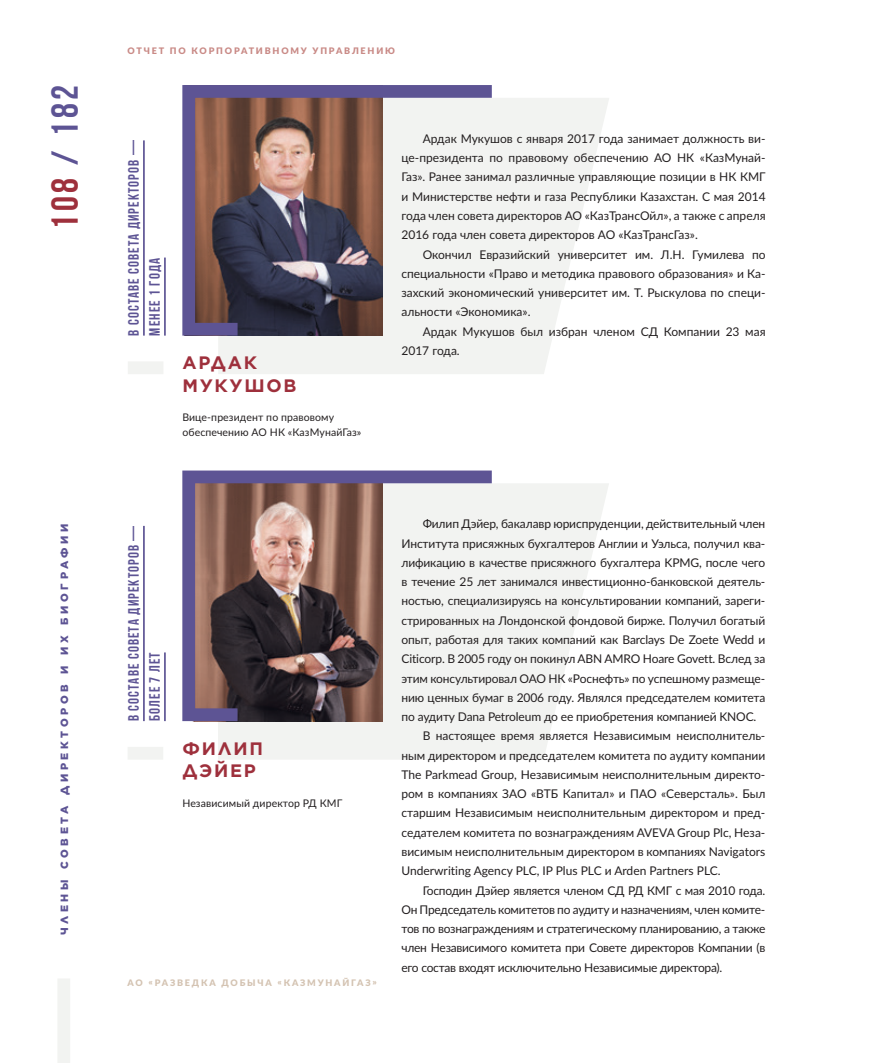
<style>
.page{position:relative;width:872px;height:1063px;background:#fff}
.page>*{position:absolute;margin:0;border:0;box-sizing:border-box;transform-origin:0 0}
.t1{font:700 37.5px "Bebas Neue";letter-spacing:.1em;color:#5d5494}
.ФИО{font:700 18px "Gotham";letter-spacing:.1em;color:#9e303c}
.t2{font:700 15px "Bebas Neue";letter-spacing:.07em;color:#5d5494}
.Наборный{font:12px/19.2px "Lato";color:#231f20;text-align:justify}
.Должность{font:10.5px/15px "Lato";letter-spacing:.01em;color:#231f20}
.t3{font:900 10.5px "Gotham";letter-spacing:.35em;color:#5d5494}
.t4{font:900 9px "Lato";color:#c98a86}
.t5{font:900 9px "Lato";letter-spacing:.2em;color:#d4c3b2}
.s1{color:#9e303c}
</style>
<div class="page">
<svg style="left:218px;top:484px;width:391px;height:275px;fill:#f2f3f1"></svg>
<svg style="left:182px;top:470px;width:322px;height:257px"></svg>
<hr style="left:143px;top:526px;width:2px;height:195px;background:#5d5494">
<hr style="left:164px;top:652px;width:2px;height:69px;background:#5d5494">
<div style="left:128px;top:747px;width:35px;height:13px;background:#f2f3f1"></div>
<svg style="left:218px;top:98px;width:391px;height:276px;fill:#f2f3f1"></svg>
<svg style="left:182px;top:85px;width:322px;height:257px"></svg>
<hr style="left:143px;top:140px;width:2px;height:196px;background:#5d5494">
<hr style="left:164px;top:258px;width:2px;height:78px;background:#5d5494">
<div style="left:128px;top:361px;width:35px;height:13px;background:#f2f3f1"></div>
<div style="left:57px;top:978px;width:13px;height:85px;background:#f2f3f1"></div>
<h1 class="t1" style="left:44px;top:230px;width:147px;rotate:-90deg"><span class="s1">108</span> / 182</h1>
<p class="t4" style="left:128px;top:44px;width:51px">Отче т по</p>
<p class="t4" style="left:192px;top:44px;width:9px">корпора</p>
<p class="t4" style="left:249px;top:44px;width:26px">тивному</p>
<p class="t4" style="left:312px;top:44px;width:9px">управлен</p>
<p class="t4" style="left:376px;top:44px;width:18px">ию</p>
<p class="t2" style="left:125px;top:336px;width:197px;rotate:-90deg">В СОСТАВЕ СОВЕТА ДИРЕКТОРОВ —</p>
<p class="t2" style="left:146px;top:336px;width:80px;rotate:-90deg">МЕНЕЕ 1 ГОДА</p>
<p class="ФИО" style="left:182px;top:351px;width:76px">АРДАК</p>
<p class="ФИО" style="left:182px;top:373px;width:116px">МУКУШОВ</p>
<p class="Должность" style="left:182px;top:409px;width:180px">Вице-президент по правовому обеспечению АО НК «КазМунайГаз»</p>
<p class="Наборный" style="left:401px;top:128px;width:366px;text-indent:21px">Ардак Мукушов с января 2017 года занимает должность ви&shy;це-президента по правовому обеспечению АО НК «КазМунай-Газ». Ранее занимал различные управляющие позиции в НК КМГ и Министерстве нефти и газа Республики Казахстан. С мая 2014 года член совета директоров АО «КазТрансОйл», а также с апреля 2016 года член совета директоров АО «КазТрансГаз».</p>
<p class="Наборный" style="left:401px;top:244px;width:366px;text-indent:21px">Окончил Евразийский университет им. Л.Н. Гумилева по специальности «Право и методика правового образования» и Ка&shy;захский экономический университет им. Т. Рыскулова по специ&shy;альности «Экономика».</p>
<p class="Наборный" style="left:401px;top:321px;width:366px;text-indent:21px">Ардак Мукушов был избран членом СД Компании 23 мая<br>2017 года.</p>
<p class="t3" style="left:57px;top:935px;width:413px;rotate:-90deg">ЧЛЕНЫ СОВЕТА ДИРЕКТОРОВ И ИХ БИОГРАФИИ</p>
<p class="Наборный" style="left:401px;top:514px;width:365px;text-indent:21px">Филип Дэйер, бакалавр юриспруденции, действительный член Института присяжных бухгалтеров Англии и Уэльса, получил ква&shy;лификацию в качестве присяжного бухгалтера KPMG, после чего в течение 25 лет занимался инвестиционно-банковской деятель&shy;ностью, специализируясь на консультировании компаний, зареги&shy;стрированных на Лондонской фондовой бирже. Получил богатый опыт, работая для таких компаний как Barclays De Zoete Wedd и Citicorp. В 2005 году он покинул ABN AMRO Hoare Govett. Вслед за этим консультировал ОАО НК «Роснефть» по успешному размеще&shy;нию ценных бумаг в 2006 году. Являлся председателем комитета по аудиту Dana Petroleum до ее приобретения компанией KNOC.</p>
<p class="t2" style="left:125px;top:721px;width:197px;rotate:-90deg">В СОСТАВЕ СОВЕТА ДИРЕКТОРОВ —</p>
<p class="t2" style="left:146px;top:721px;width:70px;rotate:-90deg">БОЛЕЕ 7 ЛЕТ</p>
<p class="Наборный" style="left:401px;top:726px;width:365px;text-indent:21px">В настоящее время является Независимым неисполнитель&shy;ным директором и председателем комитета по аудиту компании The Parkmead Group, Независимым неисполнительным директо&shy;ром в компаниях ЗАО «ВТБ Капитал» и ПАО «Северсталь». Был старшим Независимым неисполнительным директором и пред&shy;седателем комитета по вознаграждениям AVEVA Group Plc, Неза&shy;висимым неисполнительным директором в компаниях Navigators Underwriting Agency PLC, IP Plus PLC и Arden Partners PLC.</p>
<p class="Наборный" style="left:401px;top:880px;width:365px;text-indent:21px">Господин Дэйер является членом СД РД КМГ с мая 2010 года.<br>Он Председатель комитетов по аудиту и назначениям, член комите&shy;тов по вознаграждениям и стратегическому планированию, а также член Независимого комитета при Совете директоров Компании (в его состав входят исключительно Независимые директора).</p>
<p class="ФИО" style="left:182px;top:736px;width:82px">ФИЛИП</p>
<p class="ФИО" style="left:182px;top:759px;width:75px">ДЭЙЕР</p>
<p class="Должность" style="left:182px;top:795px;width:161px">Независимый директор РД КМГ</p>
<p class="t5" style="left:128px;top:976px;width:251px">АО «РАЗВЕДКА ДОБЫЧА «КАЗМУНАЙГАЗ»</p>
</div>
